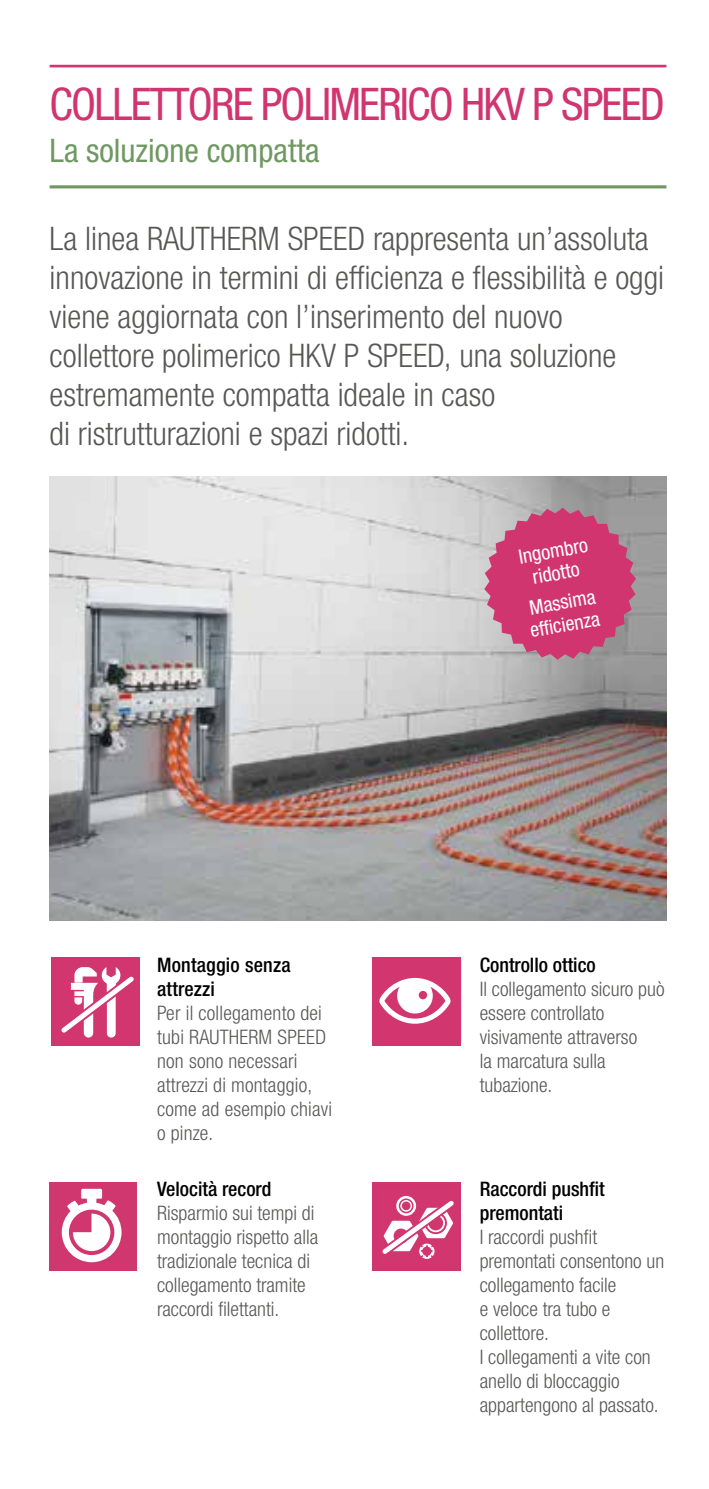
<style>
.page{position:relative;width:709px;height:1489px;background:#fff}
.page>*{position:absolute;margin:0;border:0;box-sizing:border-box;transform-origin:0 0}
.t1{font:condensed 45px "Helvetica Neue LTW1 G";letter-spacing:-.04em;color:#d1356f}
.t2{font:300 condensed 32.5px/39px "Helvetica Neue LTW1 G";color:#575756}
.t3{font:condensed 32.5px "Helvetica Neue LTW1 G";color:#709862}
.t4{font:300 condensed 20px/24px "Helvetica Neue LTW1 G";color:#575756}
.t5{font:500 condensed 20px/24px "Helvetica Neue LTW1 G";color:#000}
.t6{font:condensed 20px/22.5px "Helvetica Neue LTW1 G";color:#fff;text-align:center}
</style>
<div class="page">
<div style="left:372px;top:957px;width:89px;height:89px;background:#d1356f"></div>
<svg style="left:379px;top:977px;width:72px;height:47px"></svg>
<img style="left:50px;top:476px;width:616px;height:444px">
<div style="left:372px;top:1181px;width:89px;height:89px;background:#d1356f"></div>
<svg style="left:382px;top:1196px;width:72px;height:63px"></svg>
<div style="left:51px;top:957px;width:89px;height:89px;background:#d1356f"></div>
<svg style="left:61px;top:967px;width:73px;height:71px"></svg>
<svg style="left:50px;top:1182px;width:86px;height:88px"></svg>
<hr style="left:50px;top:65px;width:616px;height:2px;background:#d1356f">
<hr style="left:50px;top:185px;width:616px;height:3px;background:#709862">
<svg style="left:484px;top:507px;width:152px;height:152px;background:#c75580"></svg>
<h1 class="t1" style="left:50px;top:78px;width:616px">COLLETTORE POLIMERICO HKV P SPEED</h1>
<h2 class="t3" style="left:50px;top:131px;width:271px">La soluzione compatta</h2>
<p class="t2" style="left:50px;top:219px;width:616px">La linea RAUTHERM SPEED rappresenta un’assoluta innovazione in termini di efficienza e flessibilità e oggi viene aggiornata con l’inserimento del nuovo collettore polimerico HKV P SPEED, una soluzione estremamente compatta ideale in caso<br>di ristrutturazioni e spazi ridotti.</p>
<p class="t5" style="left:157px;top:952px;width:135px">Montaggio senza attrezzi</p>
<p class="t4" style="left:157px;top:1000px;width:176px">Per il collegamento dei tubi RAUTHERM SPEED non sono necessari attrezzi di montaggio, come ad esempio chiavi o pinze.</p>
<p class="t5" style="left:157px;top:1177px;width:116px">Velocità record</p>
<p class="t4" style="left:157px;top:1201px;width:163px">Risparmio sui tempi di montaggio rispetto alla tradizionale tecnica di collegamento tramite raccordi filettanti.</p>
<p class="t6" style="left:517px;top:545px;width:71px;rotate:-10deg">Ingombro ridotto</p>
<p class="t6" style="left:524px;top:597px;width:72px;text-align:left;rotate:-10deg">Massima effi cienza</p>
<p class="t5" style="left:480px;top:952px;width:118px">Controllo ottico</p>
<p class="t4" style="left:480px;top:976px;width:186px">Il collegamento sicuro può essere controllato visivamente attraverso<br>la marcatura sulla tubazione.</p>
<p class="t5" style="left:480px;top:1177px;width:126px">Raccordi pushfit premontati</p>
<p class="t4" style="left:480px;top:1225px;width:186px">I raccordi pushfit premontati consentono un collegamento facile<br>e veloce tra tubo e collettore.<br>I collegamenti a vite con anello di bloccaggio appartengono al passato.</p>
</div>
